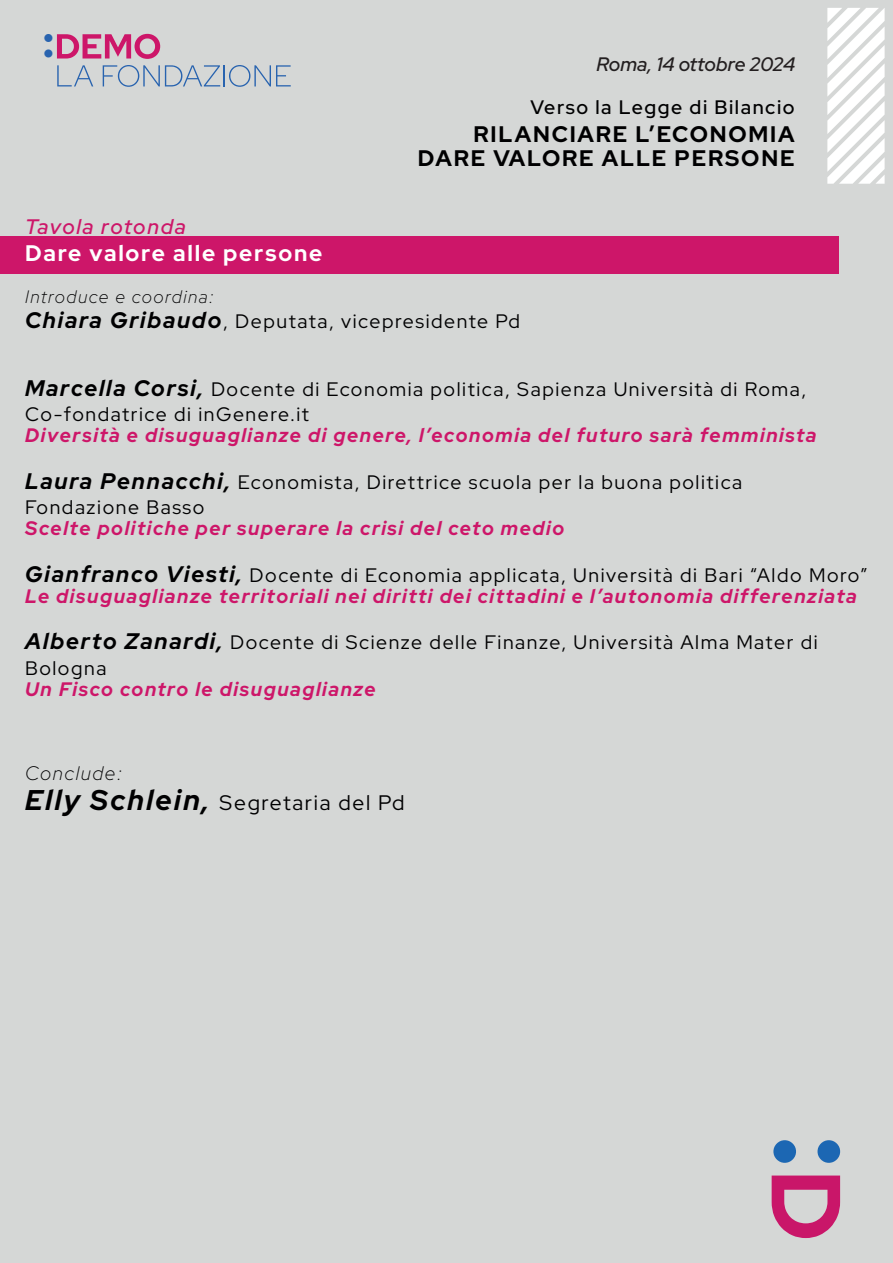
<style>
.page{position:relative;width:893px;height:1263px;background:#fff}
.page>*{position:absolute;margin:0;border:0;box-sizing:border-box;transform-origin:0 0}
.t1{font:900 43.05px "Red Hat Display";color:#2863af}
.t2{font:700 22.5px/24px "Red Hat Display";letter-spacing:.08em;color:#000001;text-align:right}
.t3{font:700 22.5px "Red Hat Display";letter-spacing:.08em;color:#fff}
.t4{font:21px "Red Hat Display";letter-spacing:.08em;color:#000001}
.t5{font:italic 500 21px "Red Hat Display";letter-spacing:.075em;color:#cd1669}
.t6{font:italic 700 19.5px/21px "Red Hat Display";letter-spacing:.08em;color:#cd1669}
.t7{font:19.5px/25.5px "Red Hat Display";letter-spacing:.08em;color:#000001}
.t8{font:600 19.5px "Red Hat Display";letter-spacing:.08em;color:#000001}
.t9{font:italic 500 19.5px "Red Hat Display";color:#231f20}
.t10{font:italic 300 19.5px "Red Hat Display";letter-spacing:.08em;color:#000001}
.t11{font:italic 300 18px "Red Hat Display";letter-spacing:.08em;color:#000001}
.s1{font-weight:700;font-style:italic;font-size:22.5px}
.s2{font-size:22.5px;color:#000001}
.s3{font-weight:400;font-style:normal;color:#000001}
.s4{font-weight:700;font-style:italic;font-size:28.5px}
</style>
<div class="page">
<div style="left:0;top:0;width:892px;height:1263px;background:#d5d7d6"></div>
<svg style="left:57px;top:34px;width:103px;height:25px"></svg>
<svg style="left:57px;top:65px;width:36px;height:21px"></svg>
<svg style="left:103px;top:65px;width:188px;height:22px"></svg>
<div style="left:0;top:237px;width:839px;height:37px;background:#cd1669"></div>
<svg style="left:827px;top:8px;width:58px;height:176px"></svg>
<svg style="left:772px;top:1175px;width:68px;height:63px"></svg>
<svg style="left:773px;top:1140px;width:67px;height:23px"></svg>
<h1 class="t1" style="left:43px;top:14px;width:12px">:</h1>
<p class="t9" style="left:596px;top:51px;width:200px">Roma, 14 ottobre 2024</p>
<p class="t8" style="left:530px;top:94px;width:266px">Verso la Legge di Bilancio</p>
<p class="t2" style="left:418px;top:122px;width:378px">RILANCIARE L’ECONOMIA<br>DARE VALORE ALLE PERSONE</p>
<p class="t5" style="left:25px;top:213px;width:162px">Tavola rotonda</p>
<p class="t3" style="left:25px;top:238px;width:299px">Dare valore alle persone</p>
<p class="t11" style="left:25px;top:285px;width:190px">Introduce e coordina:</p>
<p class="t7" style="left:25px;top:308px;width:496px"><span class="s1">Chiara Gribaudo</span>, Deputata, vicepresidente Pd</p>
<p class="t7" style="left:25px;top:376px;width:782px"><span class="s1">Marcella Corsi,</span> Docente di Economia politica, Sapienza Università di Roma,<br>Co-fondatrice di inGenere.it</p>
<p class="t6" style="left:25px;top:425px;width:793px">Diversità e disuguaglianze di genere, l’economia del futuro sarà femminista</p>
<p class="t7" style="left:25px;top:469px;width:719px"><span class="s1">Laura Pennacchi,</span> Economista, Direttrice scuola per la buona politica<br>Fondazione Basso</p>
<p class="t6" style="left:25px;top:518px;width:540px">Scelte politiche per superare la crisi del ceto medio</p>
<p class="t6" style="left:25px;top:564px;width:844px"><span class="s2">Gianfranco Viesti,</span> <span class="s3">Docente di Economia applicata, Università di Bari “Aldo Moro”<br></span>Le disuguaglianze territoriali nei diritti dei cittadini e l’autonomia differenziata</p>
<p class="t7" style="left:25px;top:629px;width:794px"><span class="s1">Alberto Zanardi,</span> Docente di Scienze delle Finanze, Università Alma Mater di<br>Bologna</p>
<p class="t6" style="left:25px;top:678px;width:352px">Un Fisco contro le disuguaglianze</p>
<p class="t10" style="left:25px;top:760px;width:98px">Conclude:</p>
<p class="t4" style="left:25px;top:789px;width:381px"><span class="s4">Elly Schlein,</span> Segretaria del Pd</p>
</div>
